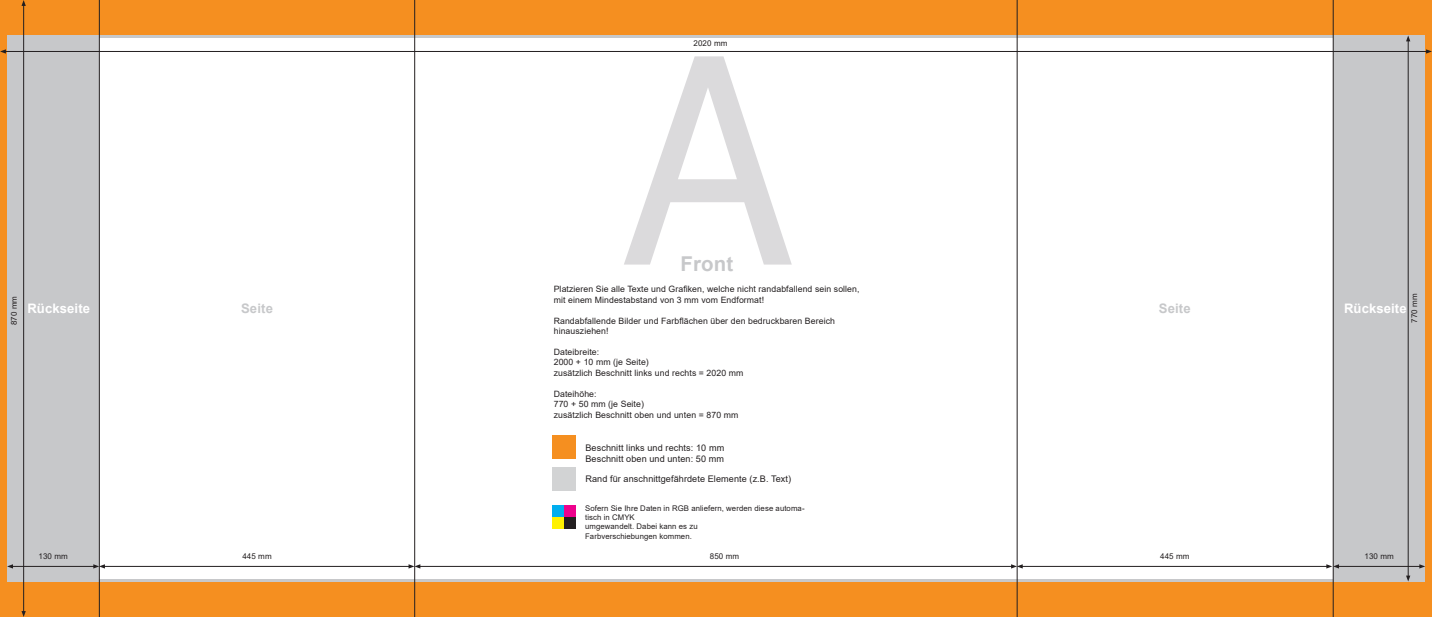
<style>
.page{position:relative;width:1432px;height:617px;background:#fff}
.page>*{position:absolute;margin:0;border:0;box-sizing:border-box;transform-origin:0 0}
.t1{font:700 20.43px "Arial";letter-spacing:.01em;color:#c7c8ca}
.t2{font:700 13.1px "Arial";letter-spacing:.01em;color:#fff}
.t3{font:700 13.1px "Arial";letter-spacing:.01em;color:#c7c8ca}
.t4{font:9.07px/10.9px "Arial";letter-spacing:.01em;color:#231f20}
.t5{font:8.7px/10.4px "Arial";letter-spacing:.01em;color:#231f20}
.t6{font:8px "Arial";letter-spacing:.01em;color:#231f20}
.t7{font:7.75px/9.3px "Arial";letter-spacing:.01em;color:#231f20}
</style>
<div class="page">
<div style="left:0;top:0;width:1431px;height:617px;background:#f58f20"></div>
<div style="left:9px;top:38px;width:1413px;height:541px;background:#fff"></div>
<div style="left:7px;top:35px;width:92px;height:546px;background:#c7c8ca"></div>
<hr style="left:23px;top:3px;width:1px;height:610px;background:#231f20">
<svg style="left:21px;top:611px;width:5px;height:6px"></svg>
<svg style="left:21px;top:0;width:5px;height:6px"></svg>
<hr style="left:11px;top:566px;width:85px;height:1px;background:#231f20">
<svg style="left:7px;top:564px;width:6px;height:4px"></svg>
<hr style="left:418px;top:566px;width:595px;height:1px;background:#231f20">
<div style="left:552px;top:467px;width:24px;height:23px;background:#d2d3d4"></div>
<svg style="left:624px;top:56px;width:168px;height:208px"></svg>
<div style="left:552px;top:505px;width:11px;height:11px;background:#00aeef"></div>
<div style="left:565px;top:505px;width:11px;height:11px;background:#ed028c"></div>
<div style="left:552px;top:517px;width:11px;height:11px;background:#fff101"></div>
<div style="left:565px;top:517px;width:11px;height:11px;background:#231f20"></div>
<hr style="left:94px;top:35px;width:1255px;height:3px;background:#c7c8ca">
<hr style="left:93px;top:579px;width:1308px;height:2px;background:#c7c8ca">
<hr style="left:102px;top:566px;width:309px;height:1px;background:#231f20">
<svg style="left:93px;top:564px;width:12px;height:4px"></svg>
<svg style="left:408px;top:564px;width:12px;height:4px"></svg>
<hr style="left:99px;top:0;width:1px;height:617px;background:#231f20">
<hr style="left:414px;top:0;width:1px;height:617px;background:#231f20">
<div style="left:552px;top:435px;width:24px;height:24px;background:#f58f20"></div>
<div style="left:1333px;top:35px;width:92px;height:546px;background:#c7c8ca"></div>
<hr style="left:1336px;top:566px;width:85px;height:1px;background:#231f20">
<svg style="left:1419px;top:564px;width:6px;height:4px"></svg>
<hr style="left:1332px;top:0;width:1px;height:617px;background:#231f20">
<hr style="left:3px;top:51px;width:1425px;height:1px;background:#231f20">
<svg style="left:0;top:49px;width:6px;height:5px"></svg>
<svg style="left:1426px;top:49px;width:5px;height:5px"></svg>
<hr style="left:1407px;top:39px;width:1px;height:539px;background:#231f20">
<svg style="left:1406px;top:575px;width:4px;height:6px"></svg>
<svg style="left:1406px;top:35px;width:4px;height:6px"></svg>
<hr style="left:1020px;top:566px;width:308px;height:1px;background:#231f20">
<svg style="left:1011px;top:564px;width:11px;height:4px"></svg>
<svg style="left:1326px;top:564px;width:13px;height:4px"></svg>
<hr style="left:1017px;top:0;width:1px;height:617px;background:#231f20">
<p class="t6" style="left:693px;top:38px;width:35px">2020 mm</p>
<p class="t6" style="left:8px;top:325px;width:31px;rotate:-90deg">870 mm</p>
<h2 class="t2" style="left:27px;top:299px;width:64px">Rückseite</h2>
<h2 class="t3" style="left:241px;top:299px;width:33px">Seite</h2>
<h1 class="t1" style="left:680px;top:250px;width:54px">Front</h1>
<p class="t5" style="left:554px;top:284px;width:307px">Platzieren Sie alle Texte und Grafiken, welche nicht randabfallend sein sollen, mit einem Mindestabstand von 3 mm vom Endformat!</p>
<p class="t5" style="left:554px;top:315px;width:283px">Randabfallende Bilder und Farbflächen über den bedruckbaren Bereich hinausziehen!</p>
<p class="t5" style="left:554px;top:346px;width:191px">Dateibreite:<br>2000 + 10 mm (je Seite)<br>zusätzlich Beschnitt links und rechts = 2020 mm</p>
<p class="t5" style="left:554px;top:388px;width:186px">Dateihöhe:<br>770 + 50 mm (je Seite)<br>zusätzlich Beschnitt oben und unten = 870 mm</p>
<p class="t4" style="left:585px;top:442px;width:140px">Beschnitt links und rechts: 10 mm<br>Beschnitt oben und unten: 50 mm</p>
<p class="t4" style="left:585px;top:473px;width:207px">Rand für anschnittgefährdete Elemente (z.B. Text)</p>
<p class="t7" style="left:585px;top:503px;width:221px">Sofern Sie Ihre Daten in RGB anliefern, werden diese automa&shy;tisch in CMYK<br>umgewandelt. Dabei kann es zu<br>Farbverschiebungen kommen.</p>
<p class="t6" style="left:38px;top:550px;width:31px">130 mm</p>
<p class="t6" style="left:710px;top:550px;width:31px">850 mm</p>
<p class="t6" style="left:242px;top:550px;width:31px">445 mm</p>
<h2 class="t3" style="left:1159px;top:299px;width:33px">Seite</h2>
<p class="t6" style="left:1160px;top:550px;width:31px">445 mm</p>
<h2 class="t2" style="left:1344px;top:299px;width:64px">Rückseite</h2>
<p class="t6" style="left:1408px;top:323px;width:31px;rotate:-90deg">770 mm</p>
<p class="t6" style="left:1364px;top:550px;width:31px">130 mm</p>
</div>
